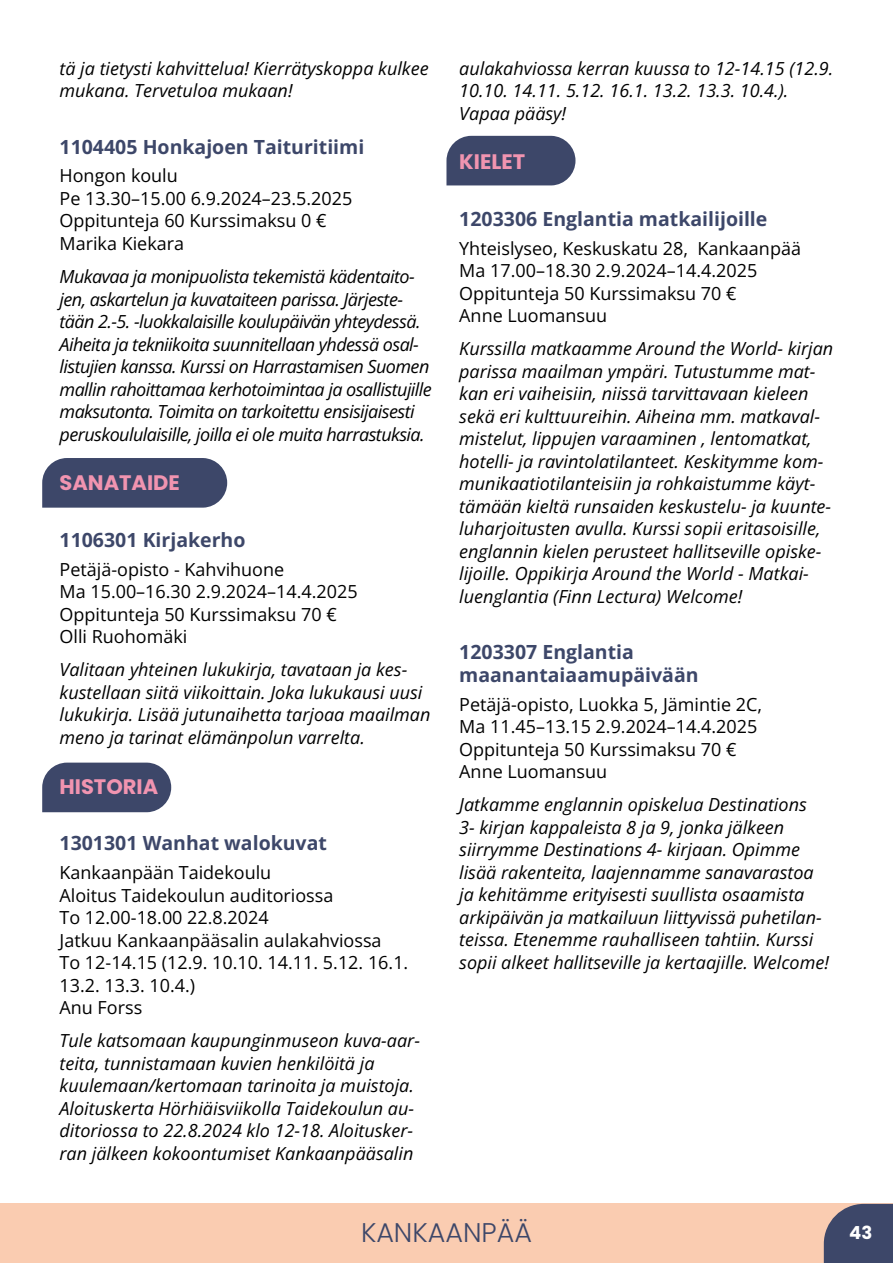
<style>
.page{position:relative;width:893px;height:1263px;background:#fff}
.page>*{position:absolute;margin:0;border:0;box-sizing:border-box;transform-origin:0 0}
.t1{font:300 27px "Poppins";color:#3d4769}
.t2{font:700 21px "Poppins";color:#f194b0}
.t3{font:700 19.5px/22.5px "Open Sans";color:#3d4769}
.t4{font:italic 18px/22.5px "Open Sans";color:#000}
.t5{font:18px/22.5px "Open Sans";color:#000}
.t6{font:italic 18px/22.5px "Open Sans";letter-spacing:-.03em;color:#000}
.t7{font:700 18px "Poppins";color:#fff}
</style>
<div class="page">
<svg style="left:42px;top:458px;width:185px;height:50px"></svg>
<svg style="left:42px;top:763px;width:129px;height:49px"></svg>
<svg style="left:446px;top:136px;width:129px;height:49px"></svg>
<div style="left:0;top:1204px;width:893px;height:59px;background:#faccb1"></div>
<svg style="left:824px;top:1204px;width:69px;height:59px"></svg>
<p class="t4" style="left:60px;top:56px;width:371px">tä ja tietysti kahvittelua! Kierrätyskoppa kulkee mukana. Tervetuloa mukaan!</p>
<p class="t3" style="left:60px;top:135px;width:306px">1104405 Honkajoen Taituritiimi</p>
<p class="t5" style="left:60px;top:164px;width:294px">Hongon koulu<br>Pe 13.30–15.00 6.9.2024–23.5.2025<br>Oppitunteja 60 Kurssimaksu 0 €<br>Marika Kiekara</p>
<p class="t6" style="left:60px;top:265px;width:374px">Mukavaa ja monipuolista tekemistä kädentaito&shy;jen, askartelun ja kuvataiteen parissa. Järjeste&shy;tään 2.-5. -luokkalaisille koulupäivän yhteydessä.<br>Aiheita ja tekniikoita suunnitellaan yhdessä osal&shy;listujien kanssa. Kurssi on Harrastamisen Suomen mallin rahoittamaa kerhotoimintaa ja osallistujille maksutonta. Toimita on tarkoitettu ensisijaisesti peruskoululaisille, joilla ei ole muita harrastuksia.</p>
<p class="t2" style="left:60px;top:471px;width:122px">SANATAIDE</p>
<p class="t3" style="left:60px;top:528px;width:187px">1106301 Kirjakerho</p>
<p class="t5" style="left:60px;top:557px;width:300px">Petäjä-opisto - Kahvihuone<br>Ma 15.00–16.30 2.9.2024–14.4.2025<br>Oppitunteja 50 Kurssimaksu 70 €<br>Olli Ruohomäki</p>
<p class="t4" style="left:60px;top:658px;width:372px">Valitaan yhteinen lukukirja, tavataan ja kes&shy;kustellaan siitä viikoittain. Joka lukukausi uusi lukukirja. Lisää jutunaihetta tarjoaa maailman meno ja tarinat elämänpolun varrelta.</p>
<p class="t2" style="left:60px;top:774px;width:100px">HISTORIA</p>
<p class="t3" style="left:60px;top:831px;width:269px">1301301 Wanhat walokuvat</p>
<p class="t5" style="left:60px;top:861px;width:350px">Kankaanpään Taidekoulu<br>Aloitus Taidekoulun auditoriossa<br>To 12.00-18.00 22.8.2024<br>Jatkuu Kankaanpääsalin aulakahviossa<br>To 12-14.15 (12.9. 10.10. 14.11. 5.12. 16.1.<br>13.2. 13.3. 10.4.)<br>Anu Forss</p>
<p class="t4" style="left:60px;top:1029px;width:362px">Tule katsomaan kaupunginmuseon kuva-aar&shy;teita, tunnistamaan kuvien henkilöitä ja kuulemaan/kertomaan tarinoita ja muistoja.<br>Aloituskerta Hörhiäisviikolla Taidekoulun au&shy;ditoriossa to 22.8.2024 klo 12-18. Aloitusker&shy;ran jälkeen kokoontumiset Kankaanpääsalin</p>
<p class="t4" style="left:459px;top:56px;width:376px">aulakahviossa kerran kuussa to 12-14.15 (12.9.<br>10.10. 14.11. 5.12. 16.1. 13.2. 13.3. 10.4.).<br>Vapaa pääsy!</p>
<p class="t2" style="left:459px;top:150px;width:67px">KIELET</p>
<p class="t3" style="left:459px;top:207px;width:310px">1203306 Englantia matkailijoille</p>
<p class="t5" style="left:459px;top:236px;width:343px">Yhteislyseo, Keskuskatu 28, Kankaanpää<br>Ma 17.00–18.30 2.9.2024–14.4.2025<br>Oppitunteja 50 Kurssimaksu 70 €<br>Anne Luomansuu</p>
<p class="t4" style="left:459px;top:337px;width:376px">Kurssilla matkaamme Around the World- kirjan parissa maailman ympäri. Tutustumme mat&shy;kan eri vaiheisiin, niissä tarvittavaan kieleen sekä eri kulttuureihin. Aiheina mm. matkaval&shy;mistelut, lippujen varaaminen , lentomatkat, hotelli- ja ravintolatilanteet. Keskitymme kom&shy;munikaatiotilanteisiin ja rohkaistumme käyt&shy;tämään kieltä runsaiden keskustelu- ja kuunte&shy;luharjoitusten avulla. Kurssi sopii eritasoisille, englannin kielen perusteet hallitseville opiske&shy;lijoille. Oppikirja Around the World - Matkai&shy;luenglantia (Finn Lectura) Welcome!</p>
<p class="t3" style="left:459px;top:640px;width:241px">1203307 Englantia maanantaiaamupäivään</p>
<p class="t5" style="left:459px;top:692px;width:304px">Petäjä-opisto, Luokka 5, Jämintie 2C,<br>Ma 11.45–13.15 2.9.2024–14.4.2025<br>Oppitunteja 50 Kurssimaksu 70 €<br>Anne Luomansuu</p>
<p class="t4" style="left:459px;top:793px;width:371px">Jatkamme englannin opiskelua Destinations<br>3- kirjan kappaleista 8 ja 9, jonka jälkeen siirrymme Destinations 4- kirjaan. Opimme lisää rakenteita, laajennamme sanavarastoa ja kehitämme erityisesti suullista osaamista arkipäivän ja matkailuun liittyvissä puhetilan&shy;teissa. Etenemme rauhalliseen tahtiin. Kurssi sopii alkeet hallitseville ja kertaajille. Welcome!</p>
<h1 class="t1" style="left:361px;top:1216px;width:172px">KANKAANPÄÄ</h1>
<p class="t7" style="left:849px;top:1222px;width:25px">43</p>
</div>
